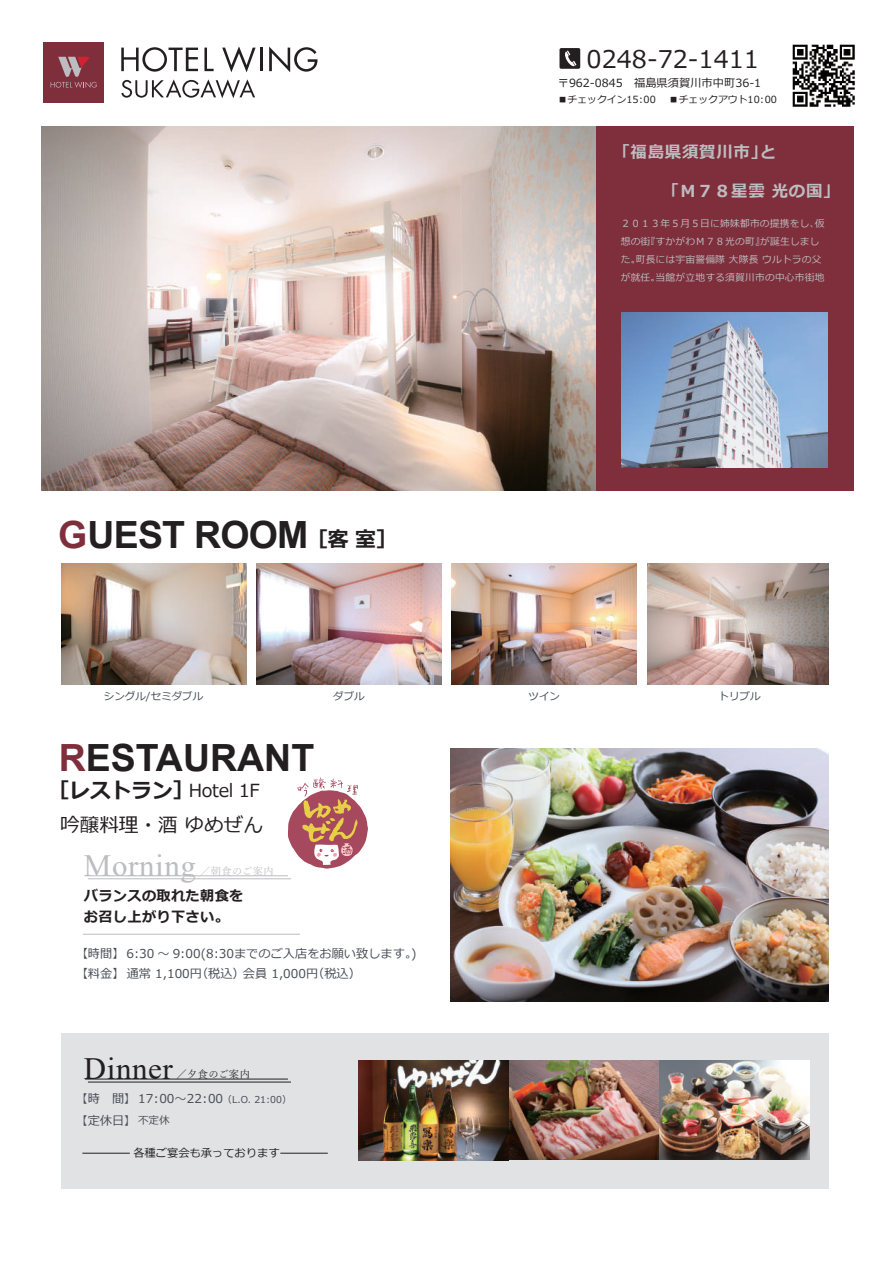
<style>
.page{position:relative;width:893px;height:1263px;background:#fff}
.page>*{position:absolute;margin:0;border:0;box-sizing:border-box;transform-origin:0 0}
.t1{font:700 37.5px "Arial";letter-spacing:-.02em;color:#231f20}
.t2{font:700 37.5px "Arial";color:#231f20}
.t3{font:30.9px "Times New Roman";letter-spacing:.02em;color:#bcbdc0}
.t4{font:30.9px "Times New Roman";letter-spacing:.02em;color:#231f20}
.t5{font:24.3px "Meiryo";color:#231f20}
.t6{font:700 21px "Meiryo";letter-spacing:-.02em;color:#231f20}
.t7{font:19.65px "Meiryo";color:#231f20}
.t8{font:700 16.5px "Meiryo";letter-spacing:.04em;color:#bcbdc0}
.t9{font:700 14.25px/21px "Meiryo";letter-spacing:.02em;color:#231f20}
.t10{font:12.15px/20.4px "Meiryo";color:#464b54}
.t11{font:11.25px "Meiryo";color:#231f20}
.t12{font:10.5px "Meiryo";color:#464b54}
.t13{font:10.35px "Yu Mincho";letter-spacing:.03em;color:#bcbdc0}
.t14{font:10.35px "Yu Mincho";letter-spacing:.03em;color:#231f20}
.t15{font:9.75px/18px "Meiryo";letter-spacing:.02em;color:#bcbdc0}
.t16{font:9.75px "Meiryo";color:#231f20}
.s1{color:#7f2e3c}
.s2{font-family:"Meiryo";font-size:21px}
.s3{font-weight:400;font-size:18px}
.s4{font-size:11.7px}
.s5{font-size:9.45px}
.s6{font-size:10.5px}
</style>
<div class="page">
<img style="left:61px;top:563px;width:185px;height:122px">
<img style="left:256px;top:563px;width:185px;height:122px">
<img style="left:452px;top:563px;width:185px;height:122px">
<img style="left:647px;top:563px;width:182px;height:122px">
<div style="left:43px;top:126px;width:810px;height:365px;background:#7f2e3c"></div>
<img style="left:42px;top:126px;width:554px;height:365px">
<img style="left:621px;top:312px;width:207px;height:155px">
<hr style="left:85px;top:875px;width:203px;height:1px;background:#bcbdc0">
<hr style="left:88px;top:878px;width:203px;height:1px;background:#bcbdc0">
<hr style="left:83px;top:934px;width:217px;height:1px;background:#bcbdc0">
<img style="left:450px;top:749px;width:379px;height:252px">
<svg style="left:288px;top:777px;width:80px;height:91px"></svg>
<div style="left:61px;top:1033px;width:768px;height:155px;background:#e1e2e4"></div>
<hr style="left:85px;top:1079px;width:203px;height:1px;background:#231f20">
<hr style="left:88px;top:1082px;width:203px;height:1px;background:#231f20">
<img style="left:358px;top:1060px;width:451px;height:100px">
<hr style="left:82px;top:1153px;width:48px;height:1px;background:#231f20">
<hr style="left:280px;top:1153px;width:48px;height:1px;background:#231f20">
<div style="left:559px;top:48px;width:21px;height:21px;background:#231f20;border-radius:2px"></div>
<svg style="left:565px;top:50px;width:11px;height:17px"></svg>
<img style="left:792px;top:44px;width:63px;height:63px">
<div style="left:44px;top:42px;width:60px;height:60px;background:#7f2e3c"></div>
<svg style="left:51px;top:57px;width:46px;height:31px"></svg>
<svg style="left:121px;top:47px;width:77px;height:25px"></svg>
<svg style="left:204px;top:48px;width:10px;height:23px"></svg>
<svg style="left:222px;top:46px;width:34px;height:26px"></svg>
<hr style="left:260px;top:48px;width:2px;height:23px;background:#231f20">
<svg style="left:269px;top:47px;width:48px;height:25px"></svg>
<svg style="left:121px;top:79px;width:134px;height:19px"></svg>
<h3 class="t5" style="left:586px;top:42px;width:174px">0248-72-1411</h3>
<p class="t16" style="left:558px;top:92px;width:221px">■チェックイン15︓00　 ■チェックアウト10︓00</p>
<p class="t11" style="left:558px;top:75px;width:205px">〒962-0845　福島県須賀川市中町36-1</p>
<h1 class="t1" style="left:58px;top:508px;width:340px"><span class="s1">G</span>UEST ROOM<span class="s2">［客 室］</span></h1>
<h3 class="t8" style="left:613px;top:141px;width:164px">「福島県須賀川市」と</h3>
<h3 class="t8" style="left:663px;top:180px;width:179px">「Ｍ７８星雲 光の国」</h3>
<p class="t15" style="left:621px;top:215px;width:205px">２０１３年５月５日に姉妹都市の提携をし、仮想の街『すかがわＭ７８光の町』が誕生しました。町長には宇宙警備隊 大隊長 ウルトラの父が就任。当館が立地する須賀川市の中心市街地</p>
<p class="t12" style="left:104px;top:689px;width:101px">シングル/セミダブル</p>
<p class="t12" style="left:333px;top:689px;width:33px">ダブル</p>
<p class="t12" style="left:528px;top:689px;width:33px">ツイン</p>
<p class="t12" style="left:719px;top:689px;width:43px">トリプル</p>
<h1 class="t2" style="left:59px;top:731px;width:257px"><span class="s1">R</span>ESTAURANT</h1>
<h3 class="t6" style="left:49px;top:776px;width:213px">［レストラン］<span class="s3">Hotel 1F</span></h3>
<h3 class="t7" style="left:60px;top:811px;width:204px">吟醸料理・酒 ゆめぜん</h3>
<h2 class="t3" style="left:84px;top:843px;width:114px">Morning</h2>
<p class="t13" style="left:200px;top:861px;width:75px">／朝食のご案内</p>
<p class="t9" style="left:84px;top:886px;width:161px">バランスの取れた朝食をお召し上がり下さい。</p>
<p class="t10" style="left:76px;top:944px;width:343px">【時間】 6:30 ～ 9:00(8:30までのご入店をお願い致します。)【料金】 通常 1,100円（税込）会員 1,000円（税込）</p>
<h2 class="t4" style="left:84px;top:1047px;width:91px">Dinner</h2>
<p class="t14" style="left:176px;top:1064px;width:75px">／夕食のご案内</p>
<p class="t10" style="left:76px;top:1089px;width:217px;line-height:21.8px"><span class="s4">【</span>時　間<span class="s4">】</span> 17︓00～22︓00 <span class="s5">（L.O. 21:00）</span><span class="s4">【</span>定休日<span class="s4">】</span> <span class="s6">不定休</span></p>
<p class="t11" style="left:133px;top:1145px;width:148px">各種ご宴会も承っております</p>
</div>
